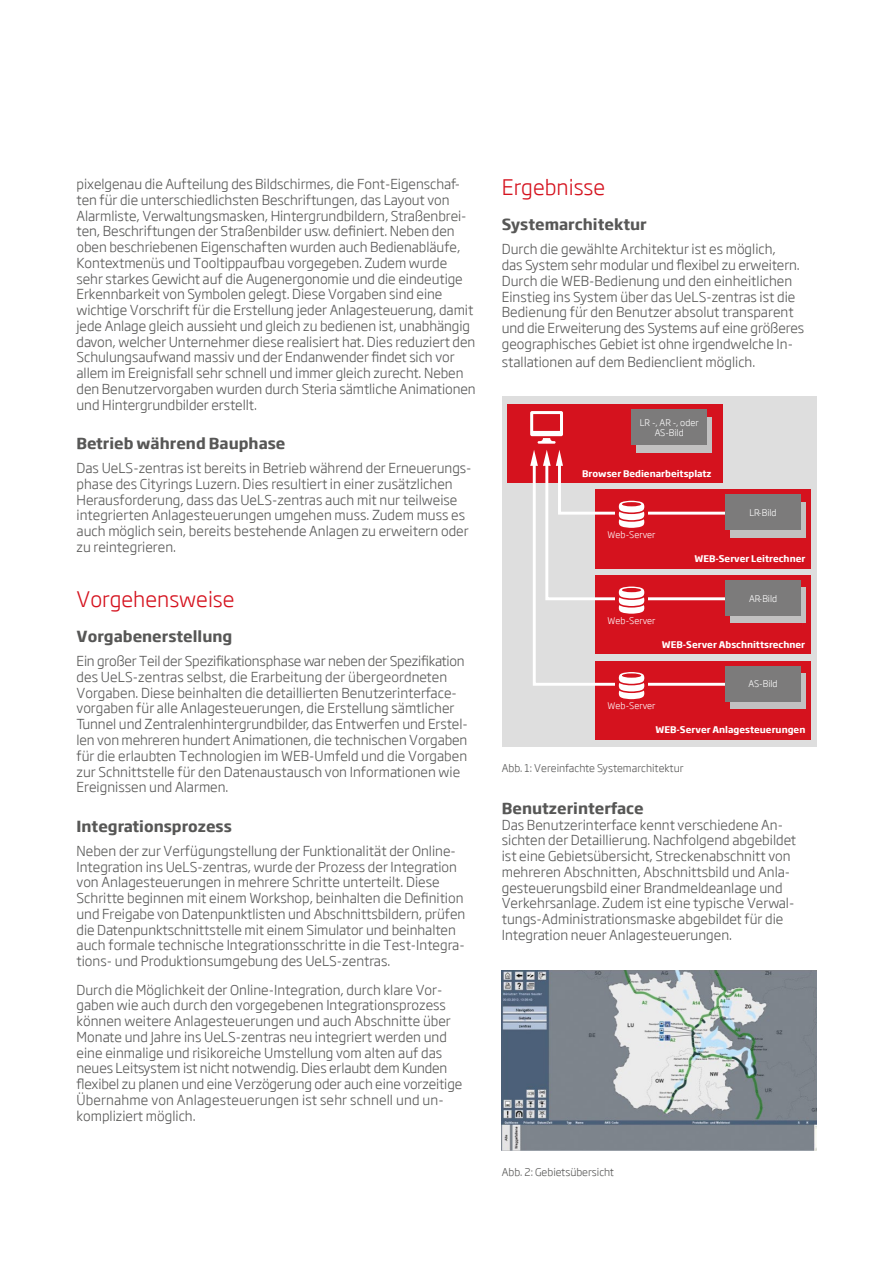
<style>
.page{position:relative;width:893px;height:1263px;background:#fff}
.page>*{position:absolute;margin:0;border:0;box-sizing:border-box;transform-origin:0 0}
.t1{font:300 21px "Soho Gothic Pro";color:#d5121e}
.t2{font:700 15px "Soho Gothic Pro";color:#575756}
.t3{font:300 13.5px/15.8px "Soho Gothic Pro";color:#575756}
.t4{font:300 10.5px "Soho Gothic Pro";color:#575756}
.t5{font:700 9px "Soho Gothic Pro";color:#fff}
.t6{font:300 9px/9.8px "Soho Gothic Pro";color:#fff;text-align:center}
</style>
<div class="page">
<img style="left:502px;top:970px;width:314px;height:180px">
<div style="left:502px;top:396px;width:314px;height:351px;background:#dedede"></div>
<div style="left:507px;top:405px;width:216px;height:78px;background:#d5121e"></div>
<div style="left:596px;top:489px;width:215px;height:80px;background:#d5121e"></div>
<div style="left:596px;top:575px;width:215px;height:79px;background:#d5121e"></div>
<div style="left:596px;top:661px;width:215px;height:78px;background:#d5121e"></div>
<div style="left:636px;top:417px;width:75px;height:35px;background:#c2c1c1"></div>
<div style="left:631px;top:410px;width:76px;height:35px;background:#7c7b7b"></div>
<svg style="left:533px;top:614px;width:192px;height:73px"></svg>
<div style="left:730px;top:502px;width:75px;height:35px;background:#c2c1c1"></div>
<div style="left:725px;top:495px;width:76px;height:35px;background:#7c7b7b"></div>
<div style="left:730px;top:588px;width:75px;height:35px;background:#c2c1c1"></div>
<div style="left:725px;top:580px;width:76px;height:36px;background:#7c7b7b"></div>
<div style="left:730px;top:673px;width:75px;height:35px;background:#c2c1c1"></div>
<div style="left:725px;top:666px;width:76px;height:35px;background:#7c7b7b"></div>
<svg style="left:530px;top:411px;width:33px;height:33px"></svg>
<svg style="left:530px;top:450px;width:206px;height:164px"></svg>
<div style="left:615px;top:673px;width:33px;height:14px;background:#d5121e"></div>
<svg style="left:619px;top:672px;width:25px;height:27px"></svg>
<p class="t3" style="left:77px;top:175px;width:401px">pixelgenau die Aufteilung des Bildschirmes, die Font-Eigenschaf&shy;ten für die unterschiedlichsten Beschriftungen, das Layout von Alarmliste, Verwaltungsmasken, Hintergrundbildern, Straßenbrei&shy;ten, Beschriftungen der Straßenbilder usw. definiert. Neben den oben beschriebenen Eigenschaften wurden auch Bedienabläufe, Kontextmenüs und Tooltippaufbau vorgegeben. Zudem wurde sehr starkes Gewicht auf die Augenergonomie und die eindeutige Erkennbarkeit von Symbolen gelegt. Diese Vorgaben sind eine wichtige Vorschrift für die Erstellung jeder Anlagesteuerung, damit jede Anlage gleich aussieht und gleich zu bedienen ist, unabhängig davon, welcher Unternehmer diese realisiert hat. Dies reduziert den Schulungsaufwand massiv und der Endanwender findet sich vor allem im Ereignisfall sehr schnell und immer gleich zurecht. Neben den Benutzervorgaben wurden durch Steria sämtliche Animationen und Hintergrundbilder erstellt.</p>
<p class="t2" style="left:77px;top:431px;width:210px">Betrieb während Bauphase</p>
<p class="t3" style="left:77px;top:460px;width:397px">Das UeLS-zentras ist bereits in Betrieb während der Erneuerungs&shy;phase des Cityrings Luzern. Dies resultiert in einer zusätzlichen Herausforderung, dass das UeLS-zentras auch mit nur teilweise integrierten Anlagesteuerungen umgehen muss. Zudem muss es auch möglich sein, bereits bestehende Anlagen zu erweitern oder zu reintegrieren.</p>
<h1 class="t1" style="left:77px;top:583px;width:160px">Vorgehensweise</h1>
<p class="t2" style="left:77px;top:624px;width:157px">Vorgabenerstellung</p>
<p class="t3" style="left:77px;top:652px;width:393px">Ein großer Teil der Spezifikationsphase war neben der Spezifikation des UeLS-zentras selbst, die Erarbeitung der übergeordneten Vorgaben. Diese beinhalten die detaillierten Benutzerinterface&shy;vorgaben für alle Anlagesteuerungen, die Erstellung sämtlicher Tunnel und Zentralenhintergrundbilder, das Entwerfen und Erstel&shy;len von mehreren hundert Animationen, die technischen Vorgaben für die erlaubten Technologien im WEB-Umfeld und die Vorgaben zur Schnittstelle für den Datenaustausch von Informationen wie Ereignissen und Alarmen.</p>
<p class="t2" style="left:77px;top:814px;width:157px">Integrationsprozess</p>
<p class="t3" style="left:77px;top:842px;width:390px">Neben der zur Verfügungstellung der Funktionalität der Online-Integration ins UeLS-zentras, wurde der Prozess der Integration von Anlagesteuerungen in mehrere Schritte unterteilt. Diese Schritte beginnen mit einem Workshop, beinhalten die Definition und Freigabe von Datenpunktlisten und Abschnittsbildern, prüfen die Datenpunktschnittstelle mit einem Simulator und beinhalten auch formale technische Integrationsschritte in die Test-Integra&shy;tions- und Produktionsumgebung des UeLS-zentras.</p>
<p class="t3" style="left:77px;top:981px;width:387px">Durch die Möglichkeit der Online-Integration, durch klare Vor&shy;gaben wie auch durch den vorgegebenen Integrationsprozess können weitere Anlagesteuerungen und auch Abschnitte über Monate und Jahre ins UeLS-zentras neu integriert werden und eine einmalige und risikoreiche Umstellung vom alten auf das neues Leitsystem ist nicht notwendig. Dies erlaubt dem Kunden flexibel zu planen und eine Verzögerung oder auch eine vorzeitige Übernahme von Anlagesteuerungen ist sehr schnell und un&shy;kompliziert möglich.</p>
<h1 class="t1" style="left:502px;top:171px;width:105px">Ergebnisse</h1>
<p class="t2" style="left:502px;top:213px;width:147px">Systemarchitektur</p>
<p class="t3" style="left:502px;top:241px;width:304px">Durch die gewählte Architektur ist es möglich,<br>das System sehr modular und flexibel zu erweitern.<br>Durch die WEB-Bedienung und den einheitlichen Einstieg ins System über das UeLS-zentras ist die Bedienung für den Benutzer absolut transparent und die Erweiterung des Systems auf eine größeres geographisches Gebiet ist ohne irgendwelche In-</p>
<p class="t3" style="left:502px;top:353px;width:255px">stallationen auf dem Bedienclient möglich.</p>
<p class="t6" style="left:640px;top:417px;width:60px">LR -, AR -, oder<br>AS-Bild</p>
<p class="t5" style="left:582px;top:466px;width:131px">Browser Bedienarbeitsplatz</p>
<p class="t6" style="left:608px;top:529px;width:49px">Web-Server</p>
<p class="t6" style="left:749px;top:507px;width:29px">LR-Bild</p>
<p class="t5" style="left:694px;top:552px;width:112px">WEB-Server Leitrechner</p>
<p class="t6" style="left:608px;top:615px;width:49px">Web-Server</p>
<p class="t6" style="left:749px;top:593px;width:30px">AR-Bild</p>
<p class="t5" style="left:662px;top:637px;width:145px">WEB-Server Abschnittsrechner</p>
<p class="t6" style="left:608px;top:701px;width:49px">Web-Server</p>
<p class="t6" style="left:749px;top:678px;width:30px">AS-Bild</p>
<p class="t5" style="left:656px;top:722px;width:151px">WEB-Server Anlagesteuerungen</p>
<p class="t4" style="left:502px;top:760px;width:183px">Abb. 1: Vereinfachte Systemarchitektur</p>
<p class="t2" style="left:502px;top:796px;width:144px">Benutzerinterface</p>
<p class="t3" style="left:502px;top:816px;width:296px">Das Benutzerinterface kennt verschiedene An&shy;sichten der Detaillierung. Nachfolgend abgebildet ist eine Gebietsübersicht, Streckenabschnitt von mehreren Abschnitten, Abschnittsbild und Anla&shy;gesteuerungsbild einer Brandmeldeanlage und Verkehrsanlage. Zudem ist eine typische Verwal&shy;tungs-Administrationsmaske abgebildet für die Integration neuer Anlagesteuerungen.</p>
<p class="t4" style="left:502px;top:1163px;width:114px">Abb. 2: Gebietsübersicht</p>
</div>
